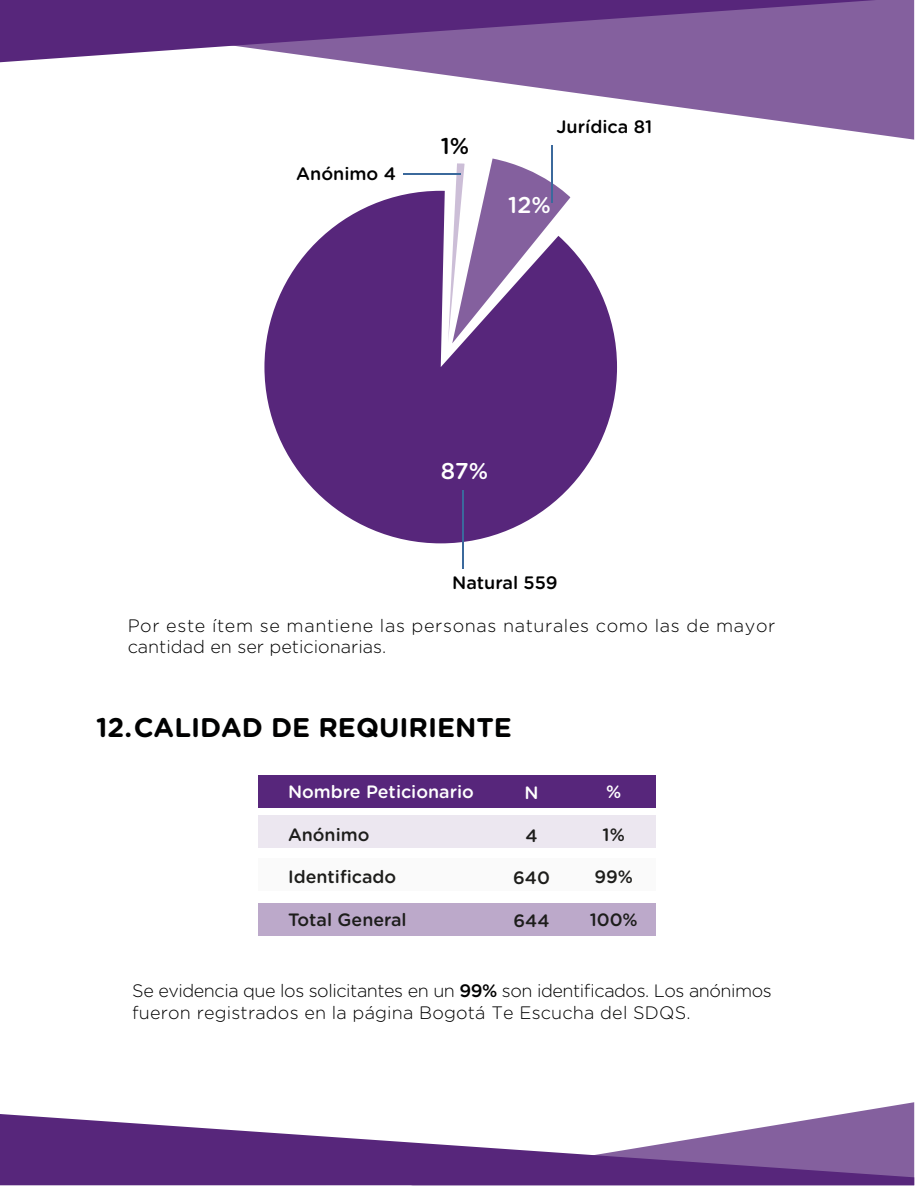
<style>
.page{position:relative;width:918px;height:1188px;background:#fff}
.page>*{position:absolute;margin:0;border:0;box-sizing:border-box;transform-origin:0 0}
.t1{font:700 27px "Gotham Rounded";color:#000101}
.t2{font:500 22.8px "Gotham Rounded";color:#fff}
.t3{font:500 22.8px "Gotham Rounded";color:#010101}
.t4{font:300 18px/21.6px "Gotham Rounded";letter-spacing:-.025em;color:#000101}
.t5{font:300 18px/21.6px "Gotham Rounded";letter-spacing:.035em;color:#000101}
.t6{font:500 18px "Gotham Rounded";color:#000101}
.t7{font:500 17.85px "Gotham Rounded";color:#1d1d1b}
.t8{font:500 17.85px "Gotham Rounded";color:#fff}
.s1{font-weight:500}
</style>
<div class="page">
<div style="left:258px;top:858px;width:397px;height:33px;background:#fafafa"></div>
<svg style="left:0;top:0;width:914px;height:140px"></svg>
<svg style="left:0;top:1114px;width:411px;height:71px;fill:#57267b"></svg>
<svg style="left:411px;top:1102px;width:503px;height:83px"></svg>
<svg style="left:0;top:0;width:876px;height:62px"></svg>
<div style="left:258px;top:903px;width:397px;height:33px;background:#bca9ca"></div>
<div style="left:258px;top:815px;width:397px;height:33px;background:#ece7f0"></div>
<div style="left:258px;top:775px;width:397px;height:32px;background:#57267b"></div>
<svg style="left:264px;top:191px;width:353px;height:352px;fill:#57267b"></svg>
<svg style="left:448px;top:159px;width:122px;height:184px"></svg>
<hr style="left:462px;top:490px;width:1px;height:79px;background:#3b699c">
<hr style="left:552px;top:145px;width:1px;height:58px;background:#3b699c">
<hr style="left:403px;top:173px;width:58px;height:1px;background:#3b699c">
<p class="t6" style="left:296px;top:161px;width:101px">Anónimo 4</p>
<p class="t3" style="left:441px;top:130px;width:30px">1%</p>
<p class="t6" style="left:557px;top:113px;width:97px">Jurídica 81</p>
<p class="t2" style="left:508px;top:189px;width:44px">12%</p>
<p class="t2" style="left:441px;top:455px;width:49px">87%</p>
<p class="t6" style="left:452px;top:569px;width:107px">Natural 559</p>
<p class="t5" style="left:128px;top:614px;width:649px">Por este ítem se mantiene las personas naturales como las de mayor cantidad en ser peticionarias.</p>
<h1 class="t1" style="left:96px;top:708px;width:417px">12.CALIDAD DE REQUIRIENTE</h1>
<p class="t8" style="left:288px;top:779px;width:187px">Nombre Peticionario</p>
<p class="t7" style="left:288px;top:822px;width:83px">Anónimo</p>
<p class="t7" style="left:288px;top:864px;width:110px">Identificado</p>
<p class="t7" style="left:288px;top:907px;width:120px">Total General</p>
<p class="t8" style="left:525px;top:780px;width:16px">N</p>
<p class="t7" style="left:526px;top:823px;width:14px">4</p>
<p class="t7" style="left:513px;top:865px;width:38px">640</p>
<p class="t7" style="left:514px;top:908px;width:38px">644</p>
<p class="t8" style="left:606px;top:779px;width:17px">%</p>
<p class="t7" style="left:603px;top:822px;width:24px">1%</p>
<p class="t7" style="left:594px;top:864px;width:40px">99%</p>
<p class="t7" style="left:590px;top:907px;width:50px">100%</p>
<p class="t4" style="left:132px;top:979px;width:641px">Se evidencia que los solicitantes en un <span class="s1">99%</span> son identificados. Los anónimos fueron registrados en la página Bogotá Te Escucha del SDQS.</p>
</div>
